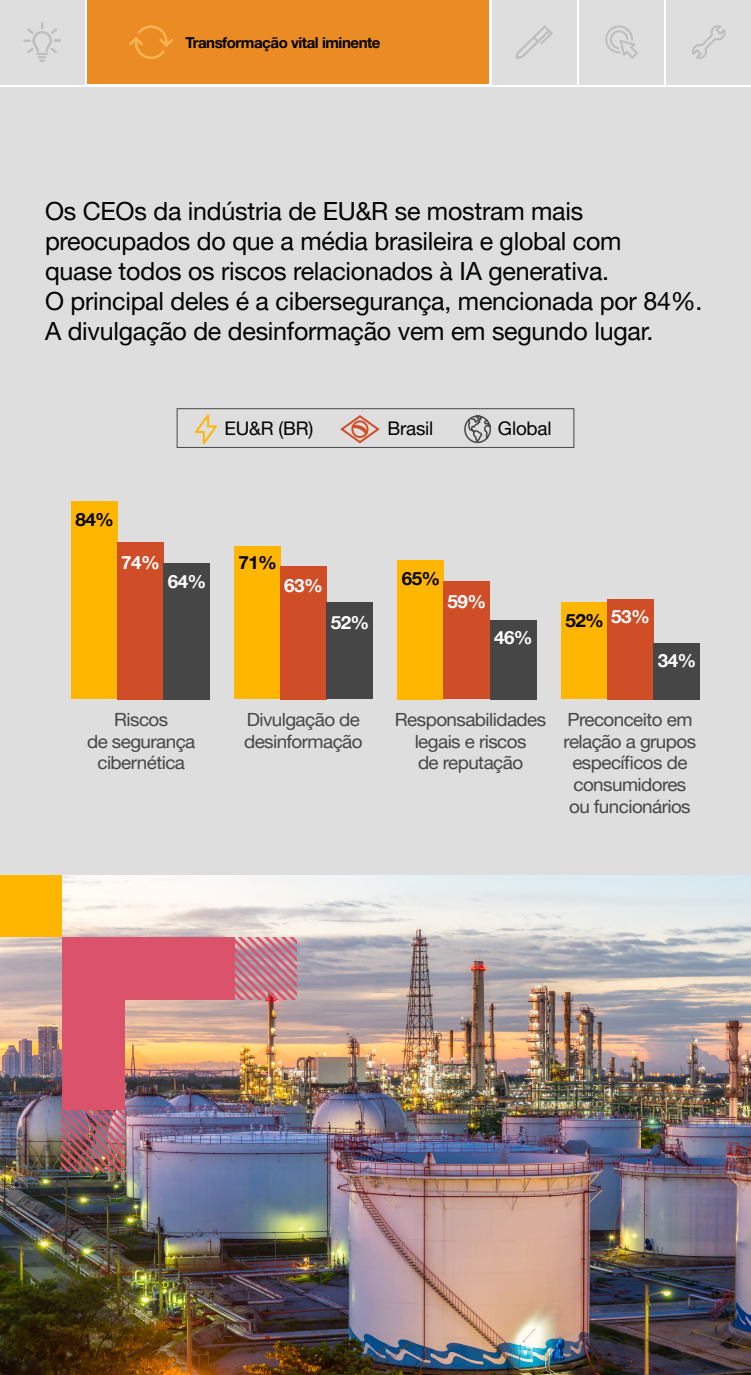
<style>
.page{position:relative;width:751px;height:1375px;background:#fff}
.page>*{position:absolute;margin:0;border:0;box-sizing:border-box;transform-origin:0 0}
.t1{font:25px/30px "Helvetica Neue LT Pro";letter-spacing:-.01em;color:#000101}
.t2{font:18.75px "Helvetica Neue LT Pro";letter-spacing:-.01em;color:#000}
.t3{font:18.12px/21.8px "Helvetica Neue LT Pro";letter-spacing:-.03em;color:#464647;text-align:center;scale:1.04 1}
.t4{font:700 18.12px "Helvetica Neue";letter-spacing:-.03em;color:#fff;scale:1.04 1}
.t5{font:700 18.12px "Helvetica Neue";letter-spacing:-.03em;color:#000;scale:1.04 1}
.t6{font:700 15px "Helvetica Neue LT Pro";letter-spacing:-.03em;color:#000101}
</style>
<div class="page">
<div style="left:88px;top:0;width:400px;height:84px;background:#ea8c23"></div>
<div style="left:0;top:0;width:84px;height:84px;background:#dedede"></div>
<svg style="left:23px;top:22px;width:38px;height:40px"></svg>
<svg style="left:129px;top:25px;width:44px;height:34px"></svg>
<div style="left:579px;top:0;width:84px;height:84px;background:#dedede"></div>
<div style="left:666px;top:0;width:84px;height:84px;background:#dedede"></div>
<div style="left:491px;top:0;width:85px;height:84px;background:#dedede"></div>
<svg style="left:515px;top:25px;width:37px;height:34px"></svg>
<svg style="left:605px;top:25px;width:32px;height:34px"></svg>
<svg style="left:692px;top:25px;width:34px;height:34px"></svg>
<div style="left:0;top:87px;width:750px;height:1288px;background:#dedede"></div>
<div style="left:71px;top:502px;width:46px;height:197px;background:#ffb600"></div>
<div style="left:117px;top:542px;width:47px;height:157px;background:#cf4d27"></div>
<div style="left:164px;top:563px;width:46px;height:136px;background:#464647"></div>
<div style="left:234px;top:546px;width:46px;height:153px;background:#ffb600"></div>
<div style="left:280px;top:566px;width:46px;height:133px;background:#cf4d27"></div>
<div style="left:326px;top:602px;width:46px;height:97px;background:#464647"></div>
<div style="left:397px;top:560px;width:46px;height:139px;background:#ffb600"></div>
<div style="left:443px;top:582px;width:46px;height:117px;background:#cf4d27"></div>
<div style="left:489px;top:620px;width:47px;height:79px;background:#464647"></div>
<div style="left:561px;top:602px;width:46px;height:97px;background:#ffb600"></div>
<div style="left:607px;top:599px;width:46px;height:100px;background:#cf4d27"></div>
<div style="left:653px;top:643px;width:46px;height:56px;background:#464647"></div>
<div style="left:177px;top:408px;width:396px;height:40px;border:1px solid #464647"></div>
<svg style="left:340px;top:415px;width:39px;height:28px"></svg>
<svg style="left:195px;top:414px;width:22px;height:30px"></svg>
<svg style="left:464px;top:415px;width:27px;height:29px"></svg>
<img style="left:0;top:875px;width:750px;height:500px">
<div style="left:62px;top:937px;width:62px;height:172px;background:#db536a"></div>
<div style="left:62px;top:937px;width:172px;height:62px;background:#db536a"></div>
<img style="left:62px;top:1109px;width:62px;height:63px">
<svg style="left:234px;top:937px;width:62px;height:62px;background:#c4808f"></svg>
<div style="left:0;top:875px;width:62px;height:62px;background:#ffb600"></div>
<p class="t6" style="left:185px;top:33px;width:197px">Transformação vital iminente</p>
<p class="t1" style="left:45px;top:195px;width:658px">Os CEOs da indústria de EU&amp;R se mostram mais preocupados do que a média brasileira e global com<br>quase todos os riscos relacionados à IA generativa.<br>O principal deles é a cibersegurança, mencionada por 84%.<br>A divulgação de desinformação vem em segundo lugar.</p>
<p class="t2" style="left:224px;top:416px;width:90px">EU&amp;R (BR)</p>
<p class="t2" style="left:387px;top:416px;width:47px">Brasil</p>
<p class="t2" style="left:497px;top:416px;width:55px">Global</p>
<p class="t5" style="left:75px;top:506px;width:39px">84%</p>
<p class="t4" style="left:121px;top:549px;width:39px">74%</p>
<p class="t4" style="left:168px;top:568px;width:39px">64%</p>
<p class="t5" style="left:238px;top:549px;width:39px">71%</p>
<p class="t4" style="left:284px;top:571px;width:39px">63%</p>
<p class="t4" style="left:330px;top:608px;width:39px">52%</p>
<p class="t5" style="left:401px;top:564px;width:39px">65%</p>
<p class="t4" style="left:447px;top:588px;width:39px">59%</p>
<p class="t4" style="left:493px;top:623px;width:39px">46%</p>
<p class="t5" style="left:565px;top:607px;width:83px">52% <sup>53%</sup></p>
<p class="t4" style="left:657px;top:646px;width:39px">34%</p>
<p class="t3" style="left:87px;top:708px;width:105px">Riscos<br>de segurança cibernética</p>
<p class="t3" style="left:244px;top:708px;width:115px;text-align:left">Divulgação de desinformação</p>
<p class="t3" style="left:394px;top:708px;width:147px">Responsabilidades legais e riscos<br>de reputação</p>
<p class="t3" style="left:563px;top:708px;width:129px">Preconceito em relação a grupos específicos de consumidores ou funcionários</p>
</div>
